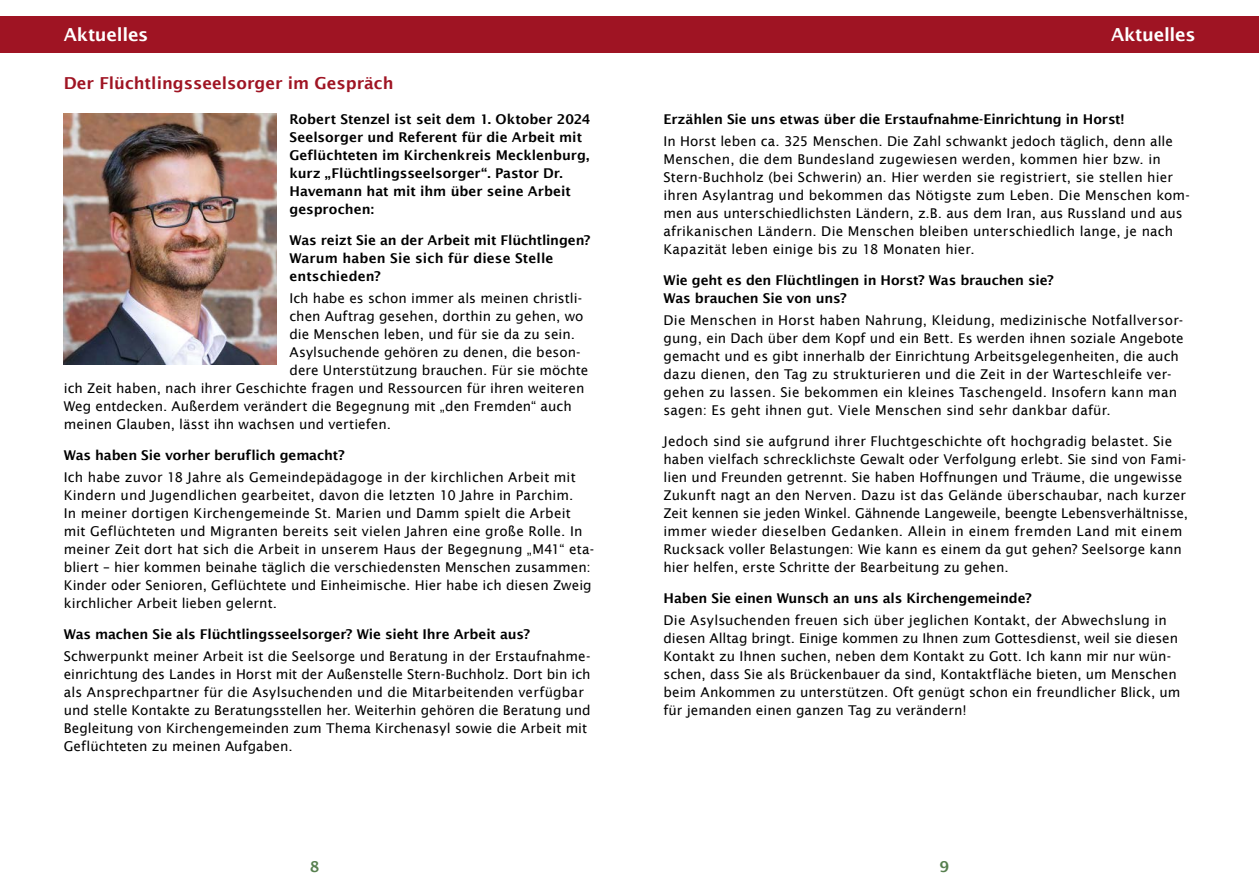
<style>
.page{position:relative;width:1259px;height:893px;background:#fff}
.page>*{position:absolute;margin:0;border:0;box-sizing:border-box;transform-origin:0 0}
.t1{font:600 18px "Lucida Sans";letter-spacing:-.015em;color:#fff}
.t2{font:600 16.5px "Lucida Sans";color:#9f1423}
.t3{font:600 15px "Lucida Sans";color:#57804f}
.t4{font:13.5px/18px "Lucida Sans";letter-spacing:.005em;color:#000}
.t5{font:600 13.5px/18px "Lucida Sans";letter-spacing:-.005em;color:#000}
</style>
<div class="page">
<div style="left:0;top:16px;width:629px;height:36px;background:#9f1423"></div>
<div style="left:629px;top:16px;width:630px;height:36px;background:#9f1423"></div>
<img style="left:64px;top:114px;width:213px;height:251px">
<h1 class="t1" style="left:64px;top:24px;width:86px">Aktuelles</h1>
<p class="t2" style="left:64px;top:74px;width:331px">Der Flüchtlingsseelsorger im Gespräch</p>
<p class="t5" style="left:289px;top:110px;width:302px">Robert Stenzel ist seit dem 1. Oktober 2024<br>Seelsorger und Referent für die Arbeit mit Geflüchteten im Kirchenkreis Mecklenburg, kurz „Flüchtlingsseelsorger“. Pastor Dr.<br>Havemann hat mit ihm über seine Arbeit gesprochen:</p>
<p class="t5" style="left:289px;top:231px;width:303px">Was reizt Sie an der Arbeit mit Flüchtlingen?<br>Warum haben Sie sich für diese Stelle entschieden?</p>
<p class="t4" style="left:289px;top:289px;width:294px">Ich habe es schon immer als meinen christli-</p>
<p class="t4" style="left:289px;top:307px;width:295px">chen Auftrag gesehen, dorthin zu gehen, wo</p>
<p class="t4" style="left:289px;top:325px;width:287px">die Menschen leben, und für sie da zu sein.</p>
<p class="t4" style="left:289px;top:343px;width:293px">Asylsuchende gehören zu denen, die beson-</p>
<p class="t4" style="left:289px;top:361px;width:300px">dere Unterstützung brauchen. Für sie möchte</p>
<p class="t4" style="left:64px;top:379px;width:522px">ich Zeit haben, nach ihrer Geschichte fragen und Ressourcen für ihren weiteren</p>
<p class="t4" style="left:64px;top:397px;width:509px">Weg entdecken. Außerdem verändert die Begegnung mit „den Fremden“ auch</p>
<p class="t4" style="left:64px;top:415px;width:329px">meinen Glauben, lässt ihn wachsen und vertiefen.</p>
<p class="t5" style="left:64px;top:446px;width:282px">Was haben Sie vorher beruflich gemacht?</p>
<p class="t4" style="left:64px;top:468px;width:532px">Ich habe zuvor 18 Jahre als Gemeindepädagoge in der kirchlichen Arbeit mit Kindern und Jugendlichen gearbeitet, davon die letzten 10 Jahre in Parchim.<br>In meiner dortigen Kirchengemeinde St. Marien und Damm spielt die Arbeit mit Geflüchteten und Migranten bereits seit vielen Jahren eine große Rolle. In meiner Zeit dort hat sich die Arbeit in unserem Haus der Begegnung „M41“ eta&shy;bliert – hier kommen beinahe täglich die verschiedensten Menschen zusammen:<br>Kinder oder Senioren, Geflüchtete und Einheimische. Hier habe ich diesen Zweig kirchlicher Arbeit lieben gelernt.</p>
<p class="t5" style="left:64px;top:625px;width:468px">Was machen Sie als Flüchtlingsseelsorger? Wie sieht Ihre Arbeit aus?</p>
<p class="t4" style="left:64px;top:647px;width:528px">Schwerpunkt meiner Arbeit ist die Seelsorge und Beratung in der Erstaufnahme&shy;einrichtung des Landes in Horst mit der Außenstelle Stern-Buchholz. Dort bin ich als Ansprechpartner für die Asylsuchenden und die Mitarbeitenden verfügbar und stelle Kontakte zu Beratungsstellen her. Weiterhin gehören die Beratung und Begleitung von Kirchengemeinden zum Thema Kirchenasyl sowie die Arbeit mit Geflüchteten zu meinen Aufgaben.</p>
<h1 class="t1" style="left:1111px;top:24px;width:86px">Aktuelles</h1>
<p class="t5" style="left:663px;top:110px;width:462px">Erzählen Sie uns etwas über die Erstaufnahme-Einrichtung in Horst!</p>
<p class="t4" style="left:663px;top:133px;width:528px">In Horst leben ca. 325 Menschen. Die Zahl schwankt jedoch täglich, denn alle Menschen, die dem Bundesland zugewiesen werden, kommen hier bzw. in Stern-Buchholz (bei Schwerin) an. Hier werden sie registriert, sie stellen hier ihren Asylantrag und bekommen das Nötigste zum Leben. Die Menschen kom&shy;men aus unterschiedlichsten Ländern, z.B. aus dem Iran, aus Russland und aus afrikanischen Ländern. Die Menschen bleiben unterschiedlich lange, je nach Kapazität leben einige bis zu 18 Monaten hier.</p>
<p class="t5" style="left:663px;top:271px;width:392px">Wie geht es den Flüchtlingen in Horst? Was brauchen sie?<br>Was brauchen Sie von uns?</p>
<p class="t4" style="left:663px;top:312px;width:522px">Die Menschen in Horst haben Nahrung, Kleidung, medizinische Notfallversor&shy;gung, ein Dach über dem Kopf und ein Bett. Es werden ihnen soziale Angebote gemacht und es gibt innerhalb der Einrichtung Arbeitsgelegenheiten, die auch dazu dienen, den Tag zu strukturieren und die Zeit in der Warteschleife ver&shy;gehen zu lassen. Sie bekommen ein kleines Taschengeld. Insofern kann man sagen: Es geht ihnen gut. Viele Menschen sind sehr dankbar dafür.</p>
<p class="t4" style="left:663px;top:432px;width:526px">Jedoch sind sie aufgrund ihrer Fluchtgeschichte oft hochgradig belastet. Sie haben vielfach schrecklichste Gewalt oder Verfolgung erlebt. Sie sind von Fami&shy;lien und Freunden getrennt. Sie haben Hoffnungen und Träume, die ungewisse Zukunft nagt an den Nerven. Dazu ist das Gelände überschaubar, nach kurzer Zeit kennen sie jeden Winkel. Gähnende Langeweile, beengte Lebensverhältnisse, immer wieder dieselben Gedanken. Allein in einem fremden Land mit einem Rucksack voller Belastungen: Wie kann es einem da gut gehen? Seelsorge kann hier helfen, erste Schritte der Bearbeitung zu gehen.</p>
<p class="t5" style="left:663px;top:589px;width:370px">Haben Sie einen Wunsch an uns als Kirchengemeinde?</p>
<p class="t4" style="left:663px;top:611px;width:518px">Die Asylsuchenden freuen sich über jeglichen Kontakt, der Abwechslung in diesen Alltag bringt. Einige kommen zu Ihnen zum Gottesdienst, weil sie diesen Kontakt zu Ihnen suchen, neben dem Kontakt zu Gott. Ich kann mir nur wün&shy;schen, dass Sie als Brückenbauer da sind, Kontaktfläche bieten, um Menschen beim Ankommen zu unterstützen. Oft genügt schon ein freundlicher Blick, um für jemanden einen ganzen Tag zu verändern!</p>
<p class="t3" style="left:310px;top:858px;width:11px">8</p>
<p class="t3" style="left:939px;top:858px;width:11px">9</p>
</div>
